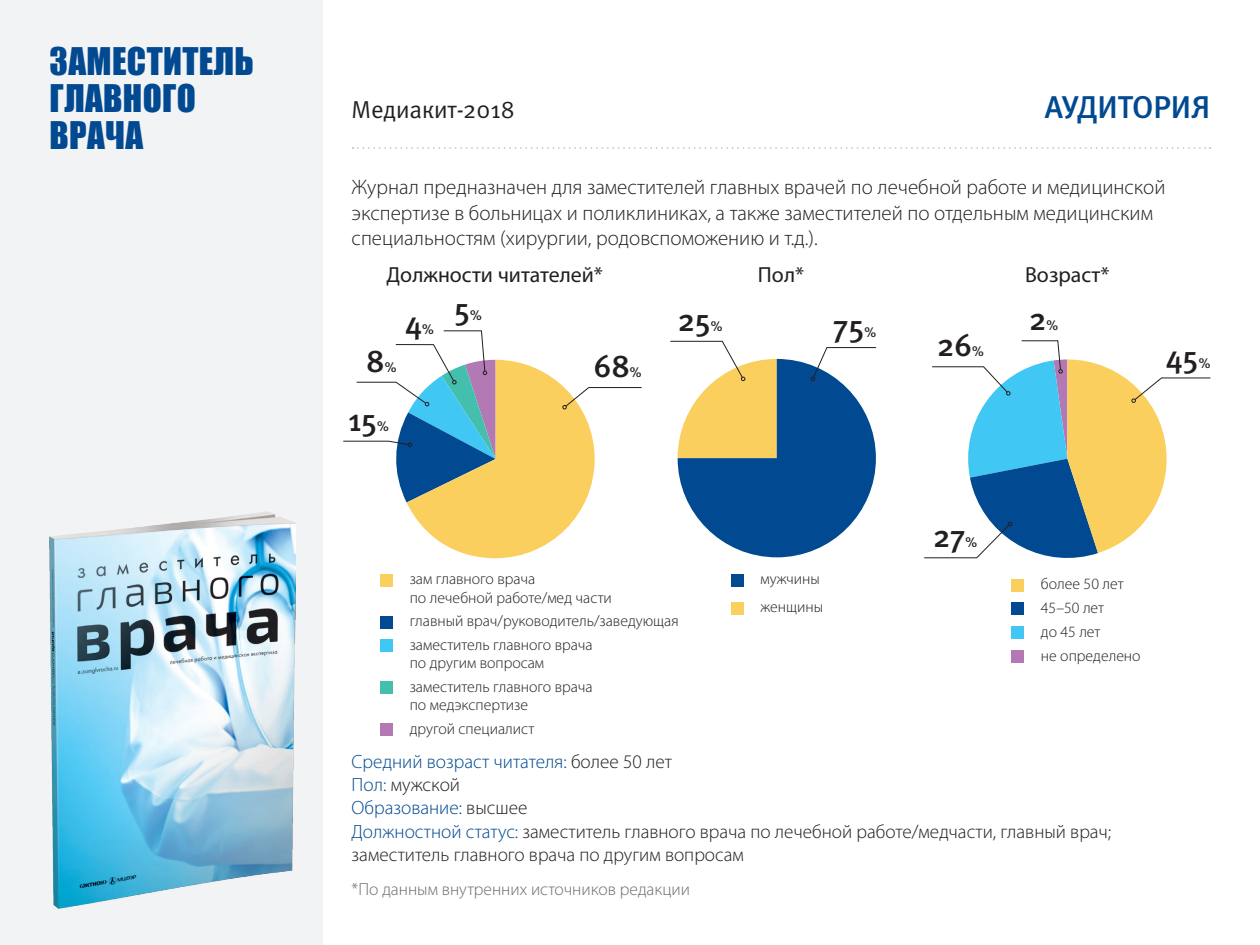
<style>
.page{position:relative;width:1260px;height:945px;background:#fff}
.page>*{position:absolute;margin:0;border:0;box-sizing:border-box;transform-origin:0 0}
.t1{font:35px/36.8px "Impact";letter-spacing:.01em;color:#014990}
.t2{font:31.5px "Meta Medium C";letter-spacing:-.01em;color:#231f20}
.t3{font:31.5px "Meta Medium C";color:#014990}
.t4{font:24.5px "Meta Normal C";color:#231f20}
.t5{font:21.88px "Myriad Pro";color:#231f20}
.t6{font:300 21px/25.2px "Myriad Pro";color:#231f20}
.t7{font:300 19.25px/23.1px "Myriad Pro";color:#231f20}
.t8{font:300 19.25px "Myriad Pro";color:#014990}
.t9{font:300 17.5px "Myriad Pro";color:#6c6d70}
.t10{font:300 15.75px/18.9px "Myriad Pro";color:#231f20}
.t11{font:14px "Meta Medium C";color:#231f20}
.s1{color:#231f20}
.s2{color:#014990}
</style>
<div class="page">
<div style="left:0;top:0;width:322px;height:945px;background:#f2f3f4"></div>
<svg style="left:353px;top:147px;width:858px;height:2px"></svg>
<img style="left:50px;top:512px;width:246px;height:397px">
<div style="left:380px;top:574px;width:13px;height:13px;background:#fbcf5d"></div>
<div style="left:380px;top:616px;width:13px;height:13px;background:#014990"></div>
<div style="left:380px;top:639px;width:13px;height:13px;background:#40c7f4"></div>
<div style="left:380px;top:681px;width:13px;height:13px;background:#45bfad"></div>
<div style="left:380px;top:723px;width:13px;height:13px;background:#b279b4"></div>
<div style="left:731px;top:574px;width:13px;height:13px;background:#014990"></div>
<div style="left:731px;top:602px;width:13px;height:13px;background:#fbcf5d"></div>
<svg style="left:670px;top:340px;width:207px;height:217px"></svg>
<svg style="left:343px;top:330px;width:299px;height:228px"></svg>
<div style="left:1011px;top:579px;width:13px;height:12px;background:#fbcf5d"></div>
<div style="left:1011px;top:602px;width:13px;height:13px;background:#014990"></div>
<div style="left:1011px;top:626px;width:13px;height:13px;background:#40c7f4"></div>
<div style="left:1011px;top:650px;width:13px;height:13px;background:#b279b4"></div>
<svg style="left:924px;top:340px;width:287px;height:219px"></svg>
<h1 class="t1" style="left:50px;top:42px;width:206px">ЗАМЕСТИТЕЛЬ<br>ГЛАВНОГО<br>ВРАЧА</h1>
<h3 class="t4" style="left:352px;top:95px;width:165px">Медиакит-2018</h3>
<p class="t3" style="left:1045px;top:89px;width:167px">АУДИТОРИЯ</p>
<p class="t6" style="left:352px;top:175px;width:815px">Журнал предназначен для заместителей главных врачей по лечебной работе и медицинской экспертизе в больницах и поликлиниках, а также заместителей по отдельным медицинским специальностям (хирургии, родовспоможению и т.д.).</p>
<p class="t5" style="left:387px;top:261px;width:218px">Должности читателей*</p>
<p class="t5" style="left:758px;top:261px;width:48px">Пол*</p>
<p class="t5" style="left:1025px;top:261px;width:86px">Возраст*</p>
<p class="t2" style="left:366px;top:343px;width:20px">8</p>
<p class="t11" style="left:385px;top:359px;width:13px">%</p>
<p class="t2" style="left:454px;top:292px;width:18px">5</p>
<p class="t11" style="left:470px;top:308px;width:13px">%</p>
<p class="t2" style="left:405px;top:305px;width:18px">4</p>
<p class="t11" style="left:422px;top:321px;width:13px">%</p>
<p class="t2" style="left:678px;top:302px;width:35px">25</p>
<p class="t11" style="left:711px;top:318px;width:13px">%</p>
<p class="t2" style="left:593px;top:348px;width:38px">68</p>
<p class="t11" style="left:630px;top:364px;width:13px">%</p>
<p class="t2" style="left:348px;top:402px;width:30px">15</p>
<p class="t11" style="left:377px;top:418px;width:13px">%</p>
<p class="t2" style="left:833px;top:308px;width:33px">75</p>
<p class="t11" style="left:864px;top:324px;width:13px">%</p>
<p class="t2" style="left:937px;top:328px;width:37px">26</p>
<p class="t11" style="left:972px;top:344px;width:13px">%</p>
<p class="t2" style="left:1029px;top:302px;width:19px">2</p>
<p class="t11" style="left:1046px;top:318px;width:13px">%</p>
<p class="t2" style="left:1166px;top:339px;width:34px">45</p>
<p class="t11" style="left:1199px;top:355px;width:13px">%</p>
<p class="t10" style="left:410px;top:570px;width:204px">зам главного врача<br>по лечебной работе/мед части</p>
<p class="t10" style="left:410px;top:612px;width:271px">главный врач/руководитель/заведующая</p>
<p class="t10" style="left:410px;top:635px;width:184px">заместитель главного врача по другим вопросам</p>
<p class="t10" style="left:410px;top:677px;width:184px">заместитель главного врача по медэкспертизе</p>
<p class="t10" style="left:410px;top:719px;width:126px">другой специалист</p>
<p class="t10" style="left:760px;top:570px;width:61px">мужчины</p>
<p class="t10" style="left:760px;top:598px;width:64px">женщины</p>
<p class="t2" style="left:933px;top:519px;width:34px">27</p>
<p class="t11" style="left:965px;top:535px;width:13px">%</p>
<p class="t10" style="left:1041px;top:574px;width:84px">более 50 лет</p>
<p class="t10" style="left:1041px;top:598px;width:65px">45–50 лет</p>
<p class="t10" style="left:1041px;top:622px;width:61px">до 45 лет</p>
<p class="t10" style="left:1041px;top:646px;width:101px">не определено</p>
<p class="t8" style="left:352px;top:750px;width:322px">Средний возраст читателя: <span class="s1">более 50 лет</span></p>
<p class="t7" style="left:352px;top:773px;width:110px"><span class="s2">Пол:</span> мужской</p>
<p class="t8" style="left:352px;top:796px;width:177px">Образование: <span class="s1">высшее</span></p>
<p class="t7" style="left:352px;top:819px;width:761px"><span class="s2">Должностной статус:</span> заместитель главного врача по лечебной работе/медчасти, главный врач; заместитель главного врача по другим вопросам</p>
<p class="t9" style="left:352px;top:879px;width:340px">*По данным внутренних источников редакции</p>
</div>
